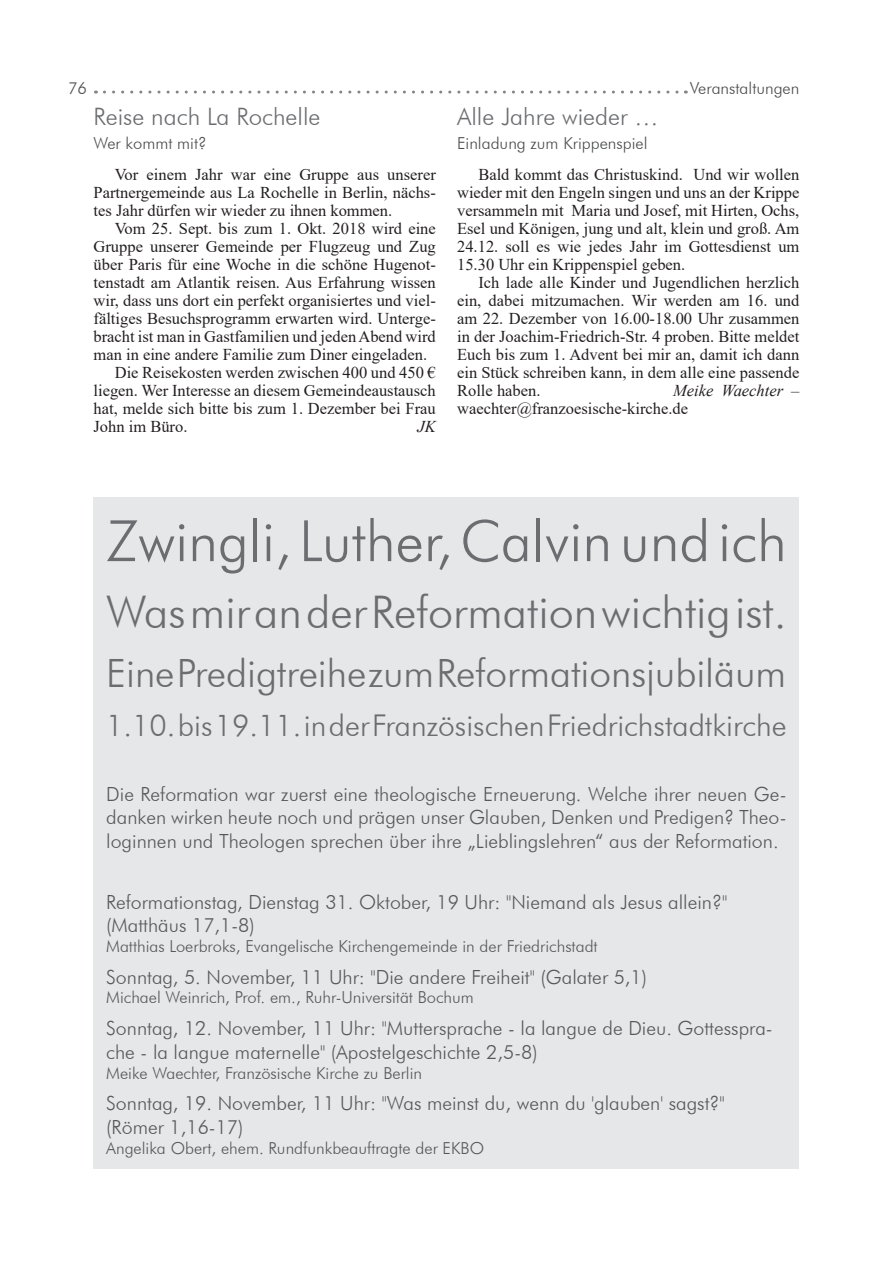
<style>
.page{position:relative;width:893px;height:1263px;background:#fff}
.page>*{position:absolute;margin:0;border:0;box-sizing:border-box;transform-origin:0 0}
.Huki_Head_groß{font:300 57px "Futura BT";color:#6c6d70}
.Huki_Head_groß-2{font:300 45px "Futura BT";color:#6c6d70}
.Huki_Head_groß-3{font:300 39px "Futura BT";letter-spacing:-.005em;color:#6c6d70}
.Huki_Head_groß-4{font:300 30px "Futura BT";color:#6c6d70}
.Huki_Head_groß-5{font:300 24px "Futura BT";color:#6c6d70}
.Huki_Head_groß-6{font:300 19.5px/23.4px "Futura BT";color:#57585a}
.Huki_normaler_Fliest{font:16.5px/18px "Times New Roman";color:#231f20;text-align:justify}
.Huki_Head_groß-7{font:300 16.5px "Futura BT";color:#57585a}
.Huki_Head_klein{font:300 16.5px "Futura BT";color:#4b4c4d}
.Huki_normaler_Fliest-2{font:italic 16.5px "Times New Roman";color:#231f20}
.s1{font-style:italic}
</style>
<div class="page">
<svg style="left:104px;top:91px;width:582px;height:3px"></svg>
<div style="left:94px;top:497px;width:705px;height:672px;background:#e6e7e9"></div>
<p class="Huki_Head_klein" style="left:68px;top:78px;width:21px">76</p>
<p class="Huki_Head_klein" style="left:690px;top:78px;width:111px">Veranstaltungen</p>
<p class="Huki_Head_groß-5" style="left:94px;top:102px;width:228px">Reise nach La Rochelle</p>
<p class="Huki_Head_klein" style="left:94px;top:133px;width:115px">Wer kommt mit?</p>
<p class="Huki_normaler_Fliest" style="left:94px;top:165px;width:344px;text-indent:21px">Vor einem Jahr war eine Gruppe aus unserer Partnergemeinde aus La Rochelle in Berlin, nächs&shy;tes Jahr dürfen wir wieder zu ihnen kommen.</p>
<p class="Huki_normaler_Fliest" style="left:94px;top:219px;width:344px;text-indent:21px">Vom 25. Sept. bis zum 1. Okt. 2018 wird eine Gruppe unserer Gemeinde per Flugzeug und Zug über Paris für eine Woche in die schöne Hugenot&shy;tenstadt am Atlantik reisen. Aus Erfahrung wissen wir, dass uns dort ein perfekt organisiertes und viel&shy;fältiges Besuchsprogramm erwarten wird. Unterge&shy;bracht ist man in Gastfamilien und jeden Abend wird man in eine andere Familie zum Diner eingeladen.</p>
<p class="Huki_normaler_Fliest" style="left:94px;top:363px;width:344px;text-indent:21px">Die Reisekosten werden zwischen 400 und 450 € liegen. Wer Interesse an diesem Gemeindeaustausch hat, melde sich bitte bis zum 1. Dezember bei Frau John im Büro.</p>
<p class="Huki_normaler_Fliest-2" style="left:417px;top:415px;width:20px">JK</p>
<p class="Huki_Head_groß-5" style="left:457px;top:102px;width:203px">Alle Jahre wieder …</p>
<p class="Huki_Head_klein" style="left:457px;top:133px;width:192px">Einladung zum Krippenspiel</p>
<p class="Huki_normaler_Fliest" style="left:457px;top:165px;width:344px;text-indent:21px">Bald kommt das Christuskind. Und wir wollen wieder mit den Engeln singen und uns an der Krippe versammeln mit Maria und Josef, mit Hirten, Ochs, Esel und Königen, jung und alt, klein und groß. Am 24.12. soll es wie jedes Jahr im Gottesdienst um 15.30 Uhr ein Krippenspiel geben.</p>
<p class="Huki_normaler_Fliest" style="left:457px;top:273px;width:344px;text-indent:21px">Ich lade alle Kinder und Jugendlichen herzlich ein, dabei mitzumachen. Wir werden am 16. und am 22. Dezember von 16.00-18.00 Uhr zusammen in der Joachim-Friedrich-Str. 4 proben. Bitte meldet Euch bis zum 1. Advent bei mir an, damit ich dann ein Stück schreiben kann, in dem alle eine passende Rolle haben.</p>
<p class="Huki_normaler_Fliest" style="left:457px;top:381px;width:344px;text-indent:216px"><span class="s1">Meike Waechter</span> – waechter@franzoesische-kirche.de</p>
<p class="Huki_Head_groß" style="left:106px;top:506px;width:682px">Zwingli, Luther, Calvin und ich</p>
<p class="Huki_Head_groß-2" style="left:106px;top:584px;width:682px">Was mir an der Reformation wichtig ist.</p>
<p class="Huki_Head_groß-3" style="left:106px;top:650px;width:681px">Eine Predigtreihe zum Reformationsjubiläum</p>
<p class="Huki_Head_groß-4" style="left:106px;top:707px;width:682px">1.10. bis 19.11. in der Französischen Friedrichstadtkirche</p>
<p class="Huki_Head_groß-6" style="left:106px;top:782px;width:682px;text-align:justify">Die Reformation war zuerst eine theologische Erneuerung. Welche ihrer neuen Ge&shy;danken wirken heute noch und prägen unser Glauben, Denken und Predigen? Theo&shy;loginnen und Theologen sprechen über ihre „Lieblingslehren“ aus der Reformation.</p>
<p class="Huki_Head_groß-6" style="left:106px;top:890px;width:622px">Reformationstag, Dienstag 31. Oktober, 19 Uhr: "Niemand als Jesus allein?" (Matthäus 17,1-8)</p>
<p class="Huki_Head_groß-7" style="left:106px;top:936px;width:493px">Matthias Loerbroks, Evangelische Kirchengemeinde in der Friedrichstadt</p>
<p class="Huki_Head_groß-6" style="left:106px;top:965px;width:542px">Sonntag, 5. November, 11 Uhr: "Die andere Freiheit" (Galater 5,1)</p>
<p class="Huki_Head_groß-7" style="left:106px;top:987px;width:369px">Michael Weinrich, Prof. em., Ruhr-Universität Bochum</p>
<p class="Huki_Head_groß-6" style="left:106px;top:1016px;width:668px">Sonntag, 12. November, 11 Uhr: "Muttersprache - la langue de Dieu. Gottesspra&shy;che - la langue maternelle" (Apostelgeschichte 2,5-8)</p>
<p class="Huki_Head_groß-7" style="left:106px;top:1063px;width:317px">Meike Waechter, Französische Kirche zu Berlin</p>
<p class="Huki_Head_groß-6" style="left:106px;top:1092px;width:620px">Sonntag, 19. November, 11 Uhr: "Was meinst du, wenn du 'glauben' sagst?" (Römer 1,16-17)</p>
<p class="Huki_Head_groß-7" style="left:106px;top:1138px;width:379px">Angelika Obert, ehem. Rundfunkbeauftragte der EKBO</p>
</div>
